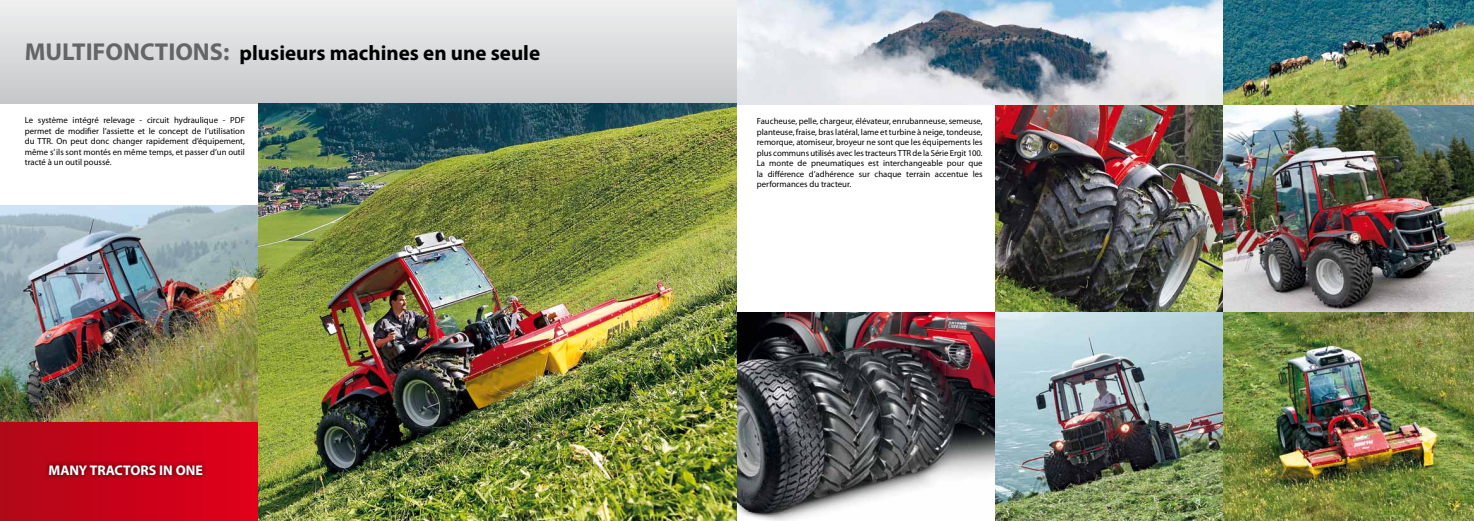
<style>
.page{position:relative;width:1474px;height:521px;background:#fff}
.page>*{position:absolute;margin:0;border:0;box-sizing:border-box;transform-origin:0 0}
.t1{font:700 21px "Myriad Pro";color:#000}
.t2{font:700 14px "Myriad Pro";color:#fff}
.t3{font:8.75px/10.5px "Myriad Pro";color:#000;text-align:justify}
.s1{font-size:24.5px;color:#646567}
</style>
<div class="page">
<div style="left:0;top:0;width:737px;height:104px;background:linear-gradient(to bottom,#eff0f0,#c6c7c9)"></div>
<div style="left:0;top:422px;width:259px;height:99px;background:linear-gradient(to right,#b10717,#e1001a)"></div>
<img style="left:737px;top:313px;width:258px;height:208px">
<div style="left:44px;top:460px;width:163px;height:20px;background:#000;opacity:.75"></div>
<img style="left:0;top:205px;width:259px;height:217px">
<img style="left:995px;top:104px;width:478px;height:417px">
<img style="left:737px;top:0;width:736px;height:104px">
<img style="left:259px;top:104px;width:478px;height:417px">
<h1 class="t1" style="left:25px;top:40px;width:517px"><span class="s1">MULTIFONCTIONS:</span> plusieurs machines en une seule</h1>
<p class="t3" style="left:25px;top:115px;width:222px">Le système intégré relevage - circuit hydraulique - PDF permet de modifier l’assiette et le concept de l’utilisation du TTR. On peut donc changer rapidement d’équipement, même s’ ils sont montés en même temps, et passer d’un outil tracté à un outil poussé.</p>
<p class="t3" style="left:756px;top:116px;width:227px">Faucheuse, pelle, chargeur, élévateur, enrubanneuse, semeuse, planteuse, fraise, bras latéral, lame et turbine à neige, tondeuse, remorque, atomiseur, broyeur ne sont que les équipements les plus communs utilisés avec les tracteurs TTR de la Série Ergit 100.<br>La monte de pneumatiques est interchangeable pour que la différence d’adhérence sur chaque terrain accentue les performances du tracteur.</p>
<h2 class="t2" style="left:49px;top:461px;width:156px">MANY TRACTORS IN ONE</h2>
</div>
